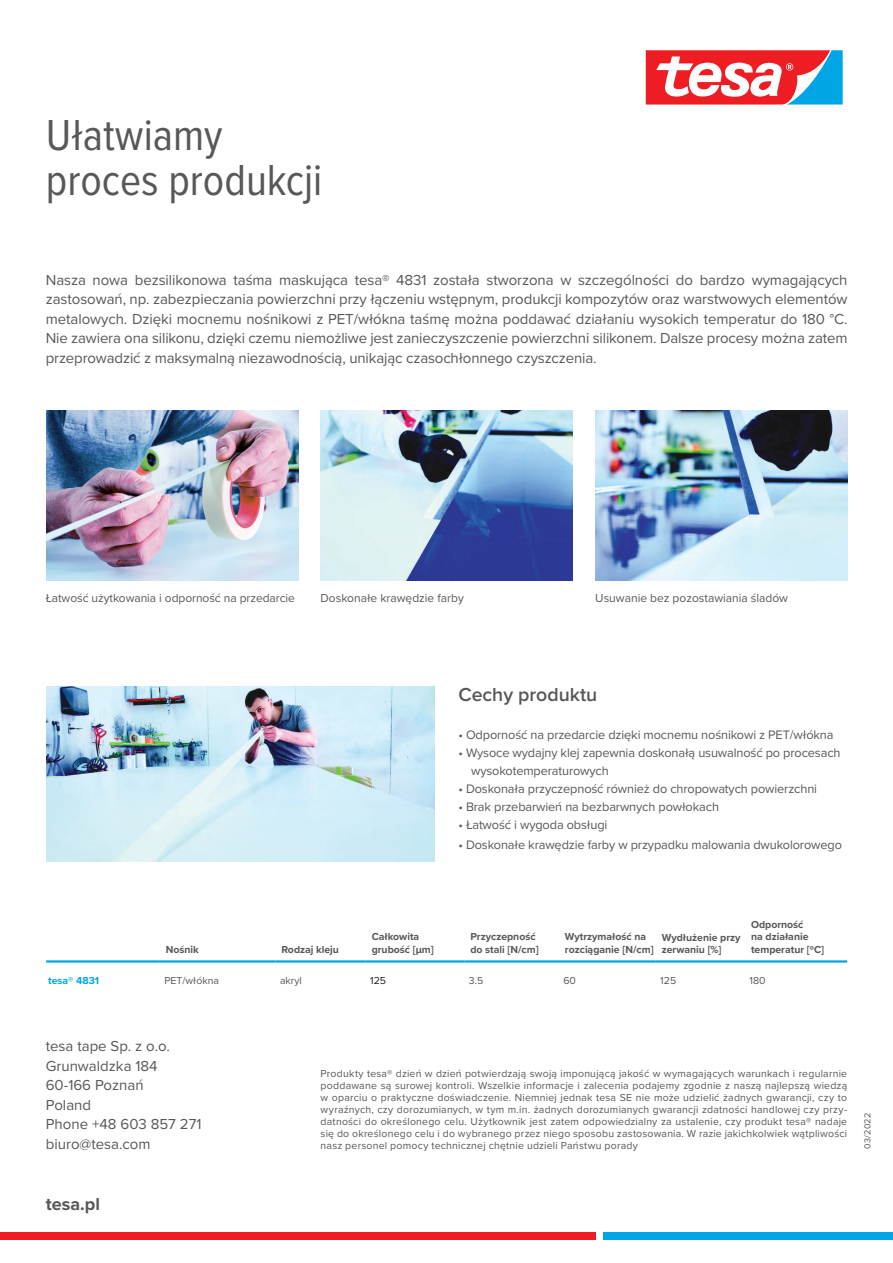
<style>
.page{position:relative;width:893px;height:1263px;background:#fff}
.page>*{position:absolute;margin:0;border:0;box-sizing:border-box;transform-origin:0 0}
.t1{font:45px/45px "Proxima Nova Cond";color:#57585a}
.Subheading{font:600 19.5px "Proxima Nova";color:#57585a}
.URL{font:700 18px "Proxima Nova";color:#57585a}
.Copytext{font:15px/19.5px "Proxima Nova";color:#57585a;text-align:justify}
.Bulletpoints{font:12.75px/18px "Proxima Nova";letter-spacing:-.01em;color:#57585a}
.t2{font:12px "Proxima Nova";color:#57585a}
.Disclaimer{font:10.5px/12px "Proxima Nova";letter-spacing:.02em;color:#57585a;text-align:justify}
.t3{font:700 10.5px/12.6px "Proxima Nova";color:#57585a}
.Table_6_5pt___Bullet{font:10.5px "Proxima Nova";color:#57585a}
.Disclaimer-2{font:10.5px "Proxima Nova";color:#57585a}
.t4{font:700 10.5px "Proxima Nova";color:#00a6e4}
.Table_Copy{font:10.5px "Proxima Nova";color:#231f20}
.Date___folder_NART{font:9px "Proxima Nova";letter-spacing:.01em;color:#57585a}
</style>
<div class="page">
<div style="left:0;top:1232px;width:595px;height:8px;background:#ee1d23"></div>
<div style="left:603px;top:1232px;width:290px;height:8px;background:#00a6e4"></div>
<svg style="left:645px;top:50px;width:198px;height:55px"></svg>
<img style="left:46px;top:410px;width:252px;height:170px">
<img style="left:320px;top:410px;width:252px;height:170px">
<img style="left:595px;top:410px;width:252px;height:170px">
<hr style="left:46px;top:960px;width:114px;height:2px;background:#00a6e4">
<hr style="left:160px;top:960px;width:116px;height:2px;background:#00a6e4">
<hr style="left:276px;top:960px;width:90px;height:2px;background:#00a6e4">
<hr style="left:366px;top:960px;width:98px;height:2px;background:#00a6e4">
<hr style="left:464px;top:960px;width:95px;height:2px;background:#00a6e4">
<hr style="left:559px;top:960px;width:97px;height:2px;background:#00a6e4">
<hr style="left:656px;top:960px;width:89px;height:2px;background:#00a6e4">
<hr style="left:745px;top:960px;width:102px;height:2px;background:#00a6e4">
<img style="left:46px;top:686px;width:389px;height:175px">
<p class="t1" style="left:46px;top:111px;width:278px">Ułatwiamy proces produkcji</p>
<p class="Copytext" style="left:46px;top:269px;width:803px">Nasza nowa bezsilikonowa taśma maskująca tesa® 4831 została stworzona w szczególności do bardzo wymagających zastosowań, np. zabezpieczania powierzchni przy łączeniu wstępnym, produkcji kompozytów oraz warstwowych elementów metalowych. Dzięki mocnemu nośnikowi z PET/włókna taśmę można poddawać działaniu wysokich temperatur do 180 °C.<br>Nie zawiera ona silikonu, dzięki czemu niemożliwe jest zanieczyszczenie powierzchni silikonem. Dalsze procesy można zatem przeprowadzić z maksymalną niezawodnością, unikając czasochłonnego czyszczenia.</p>
<p class="t2" style="left:46px;top:589px;width:251px">Łatwość użytkowania i odporność na przedarcie</p>
<p class="t2" style="left:320px;top:589px;width:145px">Doskonałe krawędzie farby</p>
<p class="t2" style="left:595px;top:589px;width:194px">Usuwanie bez pozostawiania śladów</p>
<p class="Subheading" style="left:458px;top:680px;width:140px">Cechy produktu</p>
<p class="Bulletpoints" style="left:458px;top:725px;width:377px">• Odporność na przedarcie dzięki mocnemu nośnikowi z PET/włókna</p>
<p class="Bulletpoints" style="left:471px;top:743px;width:371px;text-indent:-13px">• Wysoce wydajny klej zapewnia doskonałą usuwalność po procesach wysokotemperaturowych</p>
<p class="Bulletpoints" style="left:458px;top:779px;width:360px">• Doskonała przyczepność również do chropowatych powierzchni</p>
<p class="Bulletpoints" style="left:458px;top:797px;width:262px">• Brak przebarwień na bezbarwnych powłokach</p>
<p class="Bulletpoints" style="left:458px;top:815px;width:151px">• Łatwość i wygoda obsługi</p>
<p class="Bulletpoints" style="left:458px;top:835px;width:385px">• Doskonałe krawędzie farby w przypadku malowania dwukolorowego</p>
<p class="t3" style="left:166px;top:943px;width:35px">Nośnik</p>
<p class="t3" style="left:282px;top:943px;width:59px">Rodzaj kleju</p>
<p class="t3" style="left:372px;top:930px;width:64px">Całkowita grubość [µm]</p>
<p class="t3" style="left:470px;top:930px;width:70px">Przyczepność do stali [N/cm]</p>
<p class="t3" style="left:565px;top:930px;width:90px">Wytrzymałość na rozciąganie [N/cm]</p>
<p class="t3" style="left:662px;top:931px;width:80px;line-height:12px">Wydłużenie przy zerwaniu [%]</p>
<p class="t3" style="left:751px;top:918px;width:75px">Odporność<br>na działanie temperatur [ºC]</p>
<p class="t4" style="left:48px;top:972px;width:52px">tesa® 4831</p>
<p class="Disclaimer-2" style="left:164px;top:972px;width:56px">PET/włókna</p>
<p class="Table_6_5pt___Bullet" style="left:280px;top:972px;width:23px">akryl</p>
<p class="Table_Copy" style="left:370px;top:972px;width:17px">125</p>
<p class="Table_6_5pt___Bullet" style="left:469px;top:972px;width:16px">3.5</p>
<p class="Table_6_5pt___Bullet" style="left:563px;top:972px;width:14px">60</p>
<p class="Table_6_5pt___Bullet" style="left:660px;top:972px;width:17px">125</p>
<p class="Table_6_5pt___Bullet" style="left:750px;top:972px;width:18px">180</p>
<p class="Copytext" style="left:46px;top:1036px;width:126px">tesa tape Sp. z o.o.</p>
<p class="Copytext" style="left:46px;top:1055px;width:113px">Grunwaldzka 184</p>
<p class="Copytext" style="left:46px;top:1075px;width:99px">60-166 Poznań</p>
<p class="Copytext" style="left:46px;top:1094px;width:47px">Poland</p>
<p class="Copytext" style="left:46px;top:1114px;width:157px">Phone +48 603 857 271</p>
<p class="Copytext" style="left:46px;top:1133px;width:106px">biuro@tesa.com</p>
<p class="URL" style="left:46px;top:1190px;width:56px">tesa.pl</p>
<p class="Disclaimer" style="left:321px;top:1066px;width:528px">Produkty tesa® dzień w dzień potwierdzają swoją imponującą jakość w wymagających warunkach i regularnie poddawane są surowej kontroli. Wszelkie informacje i zalecenia podajemy zgodnie z naszą najlepszą wiedzą w oparciu o praktyczne doświadczenie. Niemniej jednak tesa SE nie może udzielić żadnych gwarancji, czy to wyraźnych, czy dorozumianych, w tym m.in. żadnych dorozumianych gwarancji zdatności handlowej czy przy&shy;datności do określonego celu. Użytkownik jest zatem odpowiedzialny za ustalenie, czy produkt tesa® nadaje się do określonego celu i do wybranego przez niego sposobu zastosowania. W razie jakichkolwiek wątpliwości nasz personel pomocy technicznej chętnie udzieli Państwu porady</p>
<p class="Date___folder_NART" style="left:861px;top:1148px;width:37px;rotate:-90deg">03/2022</p>
</div>
